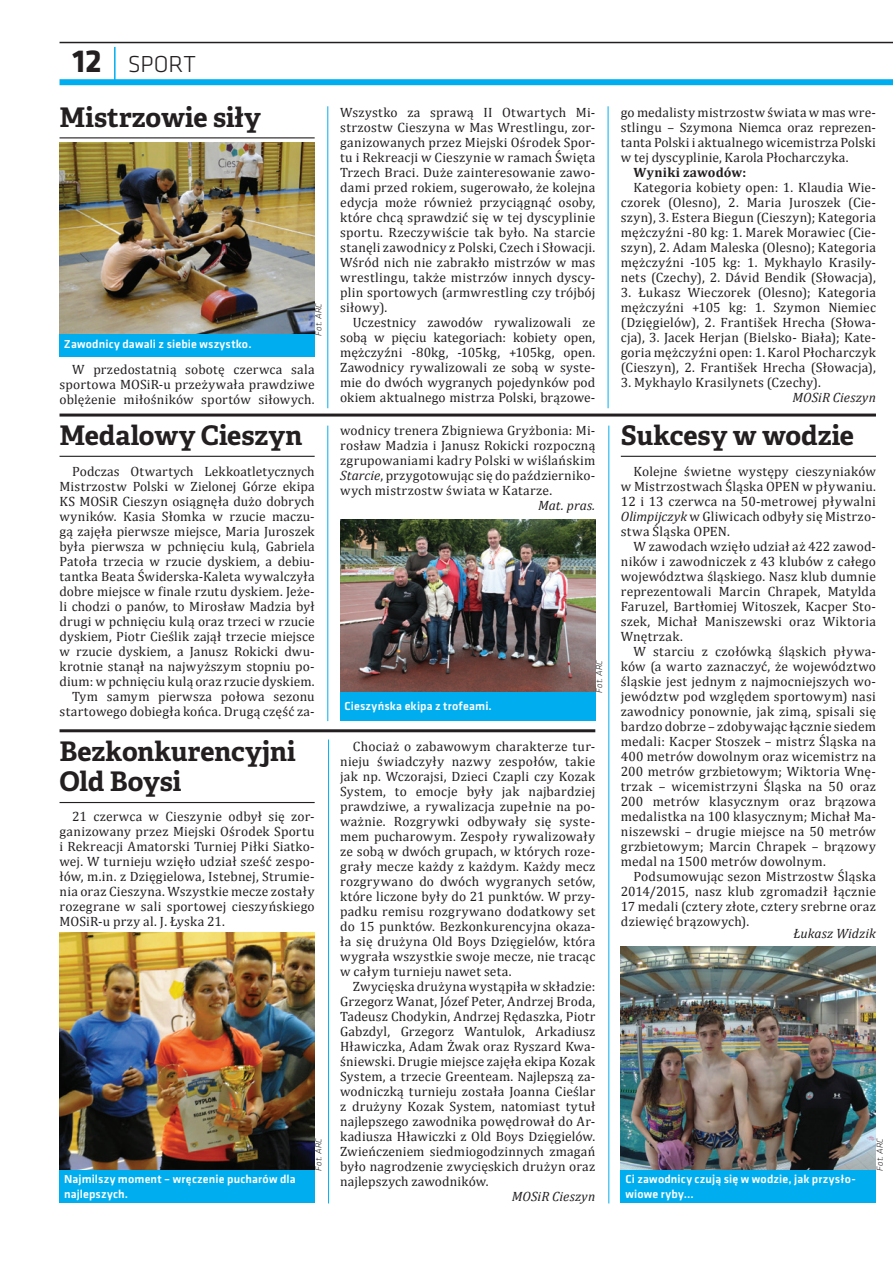
<style>
.page{position:relative;width:893px;height:1263px;background:#fff}
.page>*{position:absolute;margin:0;border:0;box-sizing:border-box;transform-origin:0 0}
.t1{font:700 27px/30px "Adelle Basic";letter-spacing:-.005em;color:#231f20}
.t2{font:300 24px "Klavika";letter-spacing:-.005em;color:#231f20}
.t3{font:13.5px/15px "Cambria";letter-spacing:.015em;color:#231f20;text-align:justify}
.t4{font:italic 13.5px "Cambria";letter-spacing:.005em;color:#231f20}
.t5{font:700 13.5px "Cambria";letter-spacing:.01em;color:#231f20}
.t6{font:500 12px/14.4px "Klavika";letter-spacing:.015em;color:#fff}
.t7{font:italic 300 9px "Klavika";letter-spacing:.015em;color:#231f20}
.s1{font-weight:700;font-size:33px}
.s2{font-style:italic}
</style>
<div class="page">
<hr style="left:114px;top:47px;width:2px;height:35px;background:#00aeef">
<div style="left:60px;top:79px;width:833px;height:6px;background:#00aeef"></div>
<hr style="left:60px;top:42px;width:833px;height:1px;background:#231f20">
<hr style="left:60px;top:137px;width:255px;height:1px;background:#231f20">
<div style="left:60px;top:334px;width:255px;height:22px;background:#00aeef"></div>
<img style="left:60px;top:932px;width:255px;height:238px">
<hr style="left:60px;top:802px;width:255px;height:1px;background:#231f20">
<div style="left:60px;top:1170px;width:255px;height:33px;background:#00aeef"></div>
<hr style="left:60px;top:414px;width:816px;height:3px;background:#231f20">
<img style="left:621px;top:947px;width:255px;height:223px">
<hr style="left:621px;top:456px;width:255px;height:1px;background:#231f20">
<div style="left:621px;top:1170px;width:255px;height:33px;background:#00aeef"></div>
<img style="left:340px;top:519px;width:255px;height:174px">
<hr style="left:60px;top:456px;width:255px;height:1px;background:#231f20">
<div style="left:340px;top:693px;width:255px;height:28px;background:#00aeef"></div>
<img style="left:60px;top:143px;width:255px;height:191px">
<hr style="left:60px;top:729px;width:535px;height:3px;background:#231f20">
<hr style="left:327px;top:106px;width:1px;height:302px;background:#00aeef">
<hr style="left:608px;top:106px;width:1px;height:302px;background:#00aeef">
<hr style="left:327px;top:426px;width:1px;height:295px;background:#00aeef">
<hr style="left:608px;top:426px;width:1px;height:777px;background:#00aeef">
<hr style="left:328px;top:739px;width:1px;height:464px;background:#00aeef">
<h2 class="t2" style="left:73px;top:49px;width:125px"><span class="s1">12</span> SPORT</h2>
<h1 class="t1" style="left:60px;top:102px;width:203px">Mistrzowie siły</h1>
<p class="t6" style="left:64px;top:336px;width:189px">Zawodnicy dawali z siebie wszystko.</p>
<p class="t7" style="left:313px;top:335px;width:34px;rotate:-90deg">Fot. ARC</p>
<p class="t3" style="left:60px;top:362px;width:257px;text-indent:13px">W przedostatnią sobotę czerwca sala sportowa MOSiR-u przeżywała prawdziwe oblężenie miłośników sportów siłowych.</p>
<h1 class="t1" style="left:60px;top:421px;width:244px">Medalowy Cieszyn</h1>
<p class="t3" style="left:59px;top:464px;width:257px;text-align:right">Podczas Otwartych Lekkoatletycznych Mistrzostw Polski w Zielonej Górze ekipa KS MOSiR Cieszyn osiągnęła dużo dobrych wyników. Kasia Słomka w rzucie maczu&shy;gą zajęła pierwsze miejsce, Maria Juroszek była pierwsza w pchnięciu kulą, Gabriela Patoła trzecia w rzucie dyskiem, a debiu&shy;tantka Beata Świderska-Kaleta wywalczyła dobre miejsce w finale rzutu dyskiem. Jeże&shy;li chodzi o panów, to Mirosław Madzia był drugi w pchnięciu kulą oraz trzeci w rzucie dyskiem, Piotr Cieślik zajął trzecie miejsce w rzucie dyskiem, a Janusz Rokicki dwu&shy;krotnie stanął na najwyższym stopniu po&shy;dium: w pchnięciu kulą oraz rzucie dyskiem.<br>Tym samym pierwsza połowa sezonu startowego dobiegła końca. Drugą część za-</p>
<h1 class="t1" style="left:60px;top:737px;width:238px">Bezkonkurencyjni<br>Old Boysi</h1>
<p class="t3" style="left:60px;top:808px;width:257px;text-indent:13px">21 czerwca w Cieszynie odbył się zor&shy;ganizowany przez Miejski Ośrodek Sportu i Rekreacji Amatorski Turniej Piłki Siatko&shy;wej. W turnieju wzięło udział sześć zespo&shy;łów, m.in. z Dzięgielowa, Istebnej, Strumie&shy;nia oraz Cieszyna. Wszystkie mecze zostały rozegrane w sali sportowej cieszyńskiego MOSiR-u przy al. J. Łyska 21.</p>
<p class="t6" style="left:64px;top:1171px;width:233px">Najmilszy moment – wręczenie pucharów dla najlepszych.</p>
<p class="t7" style="left:313px;top:1170px;width:34px;rotate:-90deg">Fot. ARC</p>
<p class="t3" style="left:340px;top:105px;width:257px">Wszystko za sprawą II Otwartych Mi&shy;strzostw Cieszyna w Mas Wrestlingu, zor&shy;ganizowanych przez Miejski Ośrodek Spor&shy;tu i Rekreacji w Cieszynie w ramach Święta Trzech Braci. Duże zainteresowanie zawo&shy;dami przed rokiem, sugerowało, że kolejna edycja może również przyciągnąć osoby, które chcą sprawdzić się w tej dyscyplinie sportu. Rzeczywiście tak było. Na starcie stanęli zawodnicy z Polski, Czech i Słowacji.<br>Wśród nich nie zabrakło mistrzów w mas wrestlingu, także mistrzów innych dyscy&shy;plin sportowych (armwrestling czy trójbój siłowy).</p>
<p class="t3" style="left:340px;top:315px;width:257px;text-indent:13px">Uczestnicy zawodów rywalizowali ze sobą w pięciu kategoriach: kobiety open, mężczyźni -80kg, -105kg, +105kg, open.<br>Zawodnicy rywalizowali ze sobą w syste&shy;mie do dwóch wygranych pojedynków pod okiem aktualnego mistrza Polski, brązowe-</p>
<p class="t3" style="left:340px;top:423px;width:257px">wodnicy trenera Zbigniewa Gryżbonia: Mi&shy;rosław Madzia i Janusz Rokicki rozpoczną zgrupowaniami kadry Polski w wiślańskim <span class="s2">Starcie</span>, przygotowując się do październiko&shy;wych mistrzostw świata w Katarze.</p>
<p class="t4" style="left:538px;top:497px;width:59px">Mat. pras.</p>
<p class="t6" style="left:344px;top:699px;width:149px">Cieszyńska ekipa z trofeami.</p>
<p class="t7" style="left:594px;top:693px;width:34px;rotate:-90deg">Fot. ARC</p>
<p class="t3" style="left:340px;top:739px;width:257px;text-indent:13px">Chociaż o zabawowym charakterze tur&shy;nieju świadczyły nazwy zespołów, takie jak np. Wczorajsi, Dzieci Czapli czy Kozak System, to emocje były jak najbardziej prawdziwe, a rywalizacja zupełnie na po&shy;ważnie. Rozgrywki odbywały się syste&shy;mem pucharowym. Zespoły rywalizowały ze sobą w dwóch grupach, w których roze&shy;grały mecze każdy z każdym. Każdy mecz rozgrywano do dwóch wygranych setów, które liczone były do 21 punktów. W przy&shy;padku remisu rozgrywano dodatkowy set do 15 punktów. Bezkonkurencyjna okaza&shy;ła się drużyna Old Boys Dzięgielów, która wygrała wszystkie swoje mecze, nie tracąc w całym turnieju nawet seta.</p>
<p class="t3" style="left:340px;top:979px;width:257px;text-indent:13px">Zwycięska drużyna wystąpiła w składzie:<br>Grzegorz Wanat, Józef Peter, Andrzej Broda, Tadeusz Chodykin, Andrzej Rędaszka, Piotr Gabzdyl, Grzegorz Wantulok, Arkadiusz Hławiczka, Adam Żwak oraz Ryszard Kwa&shy;śniewski. Drugie miejsce zajęła ekipa Kozak System, a trzecie Greenteam. Najlepszą za&shy;wodniczką turnieju została Joanna Cieślar z drużyny Kozak System, natomiast tytuł najlepszego zawodnika powędrował do Ar&shy;kadiusza Hławiczki z Old Boys Dzięgielów.<br>Zwieńczeniem siedmiogodzinnych zmagań było nagrodzenie zwycięskich drużyn oraz najlepszych zawodników.</p>
<p class="t4" style="left:512px;top:1188px;width:85px">MOSiR Cieszyn</p>
<p class="t3" style="left:621px;top:105px;width:257px">go medalisty mistrzostw świata w mas wre&shy;stlingu – Szymona Niemca oraz reprezen&shy;tanta Polski i aktualnego wicemistrza Polski w tej dyscyplinie, Karola Płocharczyka.</p>
<p class="t5" style="left:634px;top:164px;width:114px">Wyniki zawodów:</p>
<p class="t3" style="left:621px;top:180px;width:257px;text-indent:13px">Kategoria kobiety open: 1. Klaudia Wie&shy;czorek (Olesno), 2. Maria Juroszek (Cie&shy;szyn), 3. Estera Biegun (Cieszyn); Kategoria mężczyźni -80 kg: 1. Marek Morawiec (Cie&shy;szyn), 2. Adam Maleska (Olesno); Kategoria mężczyźni -105 kg: 1. Mykhaylo Krasily&shy;nets (Czechy), 2. Dávid Bendik (Słowacja),</p>
<p class="t3" style="left:621px;top:285px;width:257px">3. Łukasz Wieczorek (Olesno); Kategoria mężczyźni +105 kg: 1. Szymon Niemiec (Dzięgielów), 2. František Hrecha (Słowa&shy;cja), 3. Jacek Herjan (Bielsko- Biała); Kate&shy;goria mężczyźni open: 1. Karol Płocharczyk (Cieszyn), 2. František Hrecha (Słowacja),</p>
<p class="t3" style="left:621px;top:375px;width:202px">3. Mykhaylo Krasilynets (Czechy).</p>
<p class="t4" style="left:792px;top:389px;width:85px">MOSiR Cieszyn</p>
<h1 class="t1" style="left:621px;top:421px;width:235px">Sukcesy w wodzie</h1>
<p class="t3" style="left:621px;top:464px;width:257px;text-indent:13px">Kolejne świetne występy cieszyniaków w Mistrzostwach Śląska OPEN w pływaniu.<br>12 i 13 czerwca na 50-metrowej pływalni <span class="s2">Olimpijczyk</span> w Gliwicach odbyły się Mistrzo&shy;stwa Śląska OPEN.</p>
<p class="t3" style="left:621px;top:539px;width:257px;text-indent:13px">W zawodach wzięło udział aż 422 zawod&shy;ników i zawodniczek z 43 klubów z całego województwa śląskiego. Nasz klub dumnie reprezentowali Marcin Chrapek, Matylda Faruzel, Bartłomiej Witoszek, Kacper Sto&shy;szek, Michał Maniszewski oraz Wiktoria Wnętrzak.</p>
<p class="t3" style="left:621px;top:644px;width:257px;text-indent:13px">W starciu z czołówką śląskich pływa&shy;ków (a warto zaznaczyć, że województwo śląskie jest jednym z najmocniejszych wo&shy;jewództw pod względem sportowym) nasi zawodnicy ponownie, jak zimą, spisali się bardzo dobrze – zdobywając łącznie siedem medali: Kacper Stoszek – mistrz Śląska na 400 metrów dowolnym oraz wicemistrz na 200 metrów grzbietowym; Wiktoria Wnę&shy;trzak – wicemistrzyni Śląska na 50 oraz 200 metrów klasycznym oraz brązowa medalistka na 100 klasycznym; Michał Ma&shy;niszewski – drugie miejsce na 50 metrów grzbietowym; Marcin Chrapek – brązowy medal na 1500 metrów dowolnym.</p>
<p class="t3" style="left:621px;top:869px;width:257px;text-indent:13px">Podsumowując sezon Mistrzostw Śląska 2014/2015, nasz klub zgromadził łącznie 17 medali (cztery złote, cztery srebrne oraz dziewięć brązowych).</p>
<p class="t4" style="left:793px;top:925px;width:84px">Łukasz Widzik</p>
<p class="t6" style="left:625px;top:1171px;width:232px">Ci zawodnicy czują się w wodzie, jak przysło&shy;wiowe ryby...</p>
<p class="t7" style="left:874px;top:1170px;width:34px;rotate:-90deg">Fot. ARC</p>
</div>
